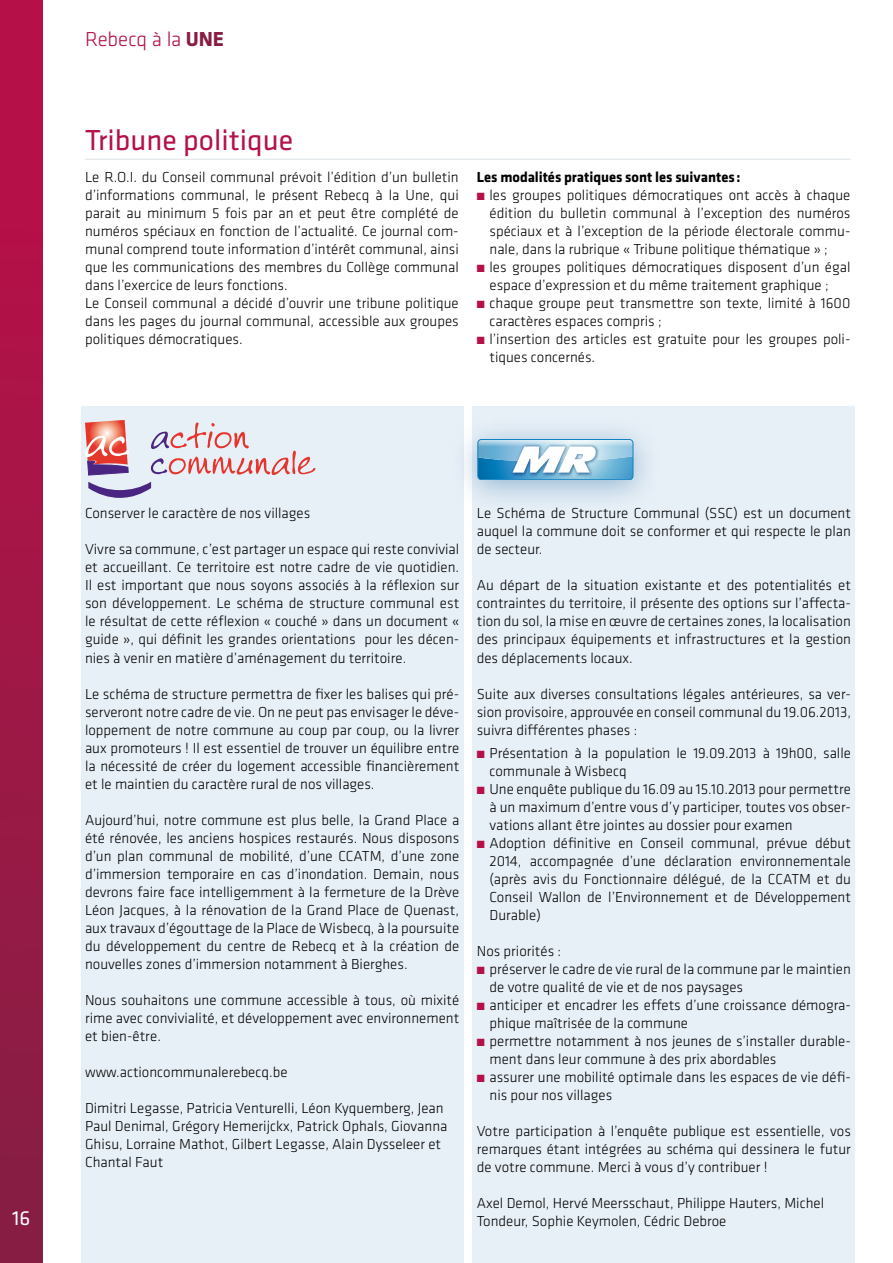
<style>
.page{position:relative;width:893px;height:1263px;background:#fff}
.page>*{position:absolute;margin:0;border:0;box-sizing:border-box;transform-origin:0 0}
.t1{font:30px "Klavika";color:#b51047}
.t2{font:300 21px "Klavika";letter-spacing:-.01em;color:#b51047}
.t3{font:21px "Klavika";color:#fff}
.t4{font:300 15px/18px "Klavika";color:#000;text-align:justify}
.t5{font:700 15px "Klavika";letter-spacing:-.005em;color:#000}
.s1{font-weight:700;color:#881d44}
.s2{color:#b51047}
</style>
<div class="page">
<div style="left:0;top:0;width:43px;height:1263px;background:linear-gradient(to bottom,#bc0f48,#861f44)"></div>
<div style="left:81px;top:406px;width:382px;height:857px;background:#e8f0f7"></div>
<div style="left:472px;top:406px;width:383px;height:857px;background:#e8f0f7"></div>
<hr style="left:85px;top:159px;width:765px;height:1px;background:#e5eaec">
<div style="left:450px;top:415px;width:211px;height:97px;background:#236aa4;opacity:.45"></div>
<svg style="left:478px;top:439px;width:155px;height:40px;background:#9dc8e0"></svg>
<div style="left:478px;top:439px;width:155px;height:40px;border:1px solid #1482c1;border-radius:4px"></div>
<svg style="left:151px;top:422px;width:165px;height:53px"></svg>
<svg style="left:88px;top:482px;width:63px;height:16px"></svg>
<svg style="left:85px;top:420px;width:44px;height:55px;background:#d27f85"></svg>
<h2 class="t2" style="left:85px;top:27px;width:141px">Rebecq à la <span class="s1">UNE</span></h2>
<h1 class="t1" style="left:85px;top:124px;width:210px">Tribune politique</h1>
<p class="t4" style="left:85px;top:168px;width:375px;text-align:left">Le R.O.I. du Conseil communal prévoit l’édition d’un bulletin d’informations communal, le présent Rebecq à la Une, qui parait au minimum 5 fois par an et peut être complété de numéros spéciaux en fonction de l’actualité. Ce journal com&shy;munal comprend toute information d’intérêt communal, ainsi que les communications des membres du Collège communal dans l’exercice de leurs fonctions.<br>Le Conseil communal a décidé d’ouvrir une tribune politique dans les pages du journal communal, accessible aux groupes politiques démocratiques.</p>
<p class="t5" style="left:477px;top:168px;width:265px">Les modalités pratiques sont les suivantes :</p>
<p class="t4" style="left:489px;top:186px;width:362px;text-indent:-13px"><span class="s2">■</span> les groupes politiques démocratiques ont accès à chaque édition du bulletin communal à l’exception des numéros spéciaux et à l’exception de la période électorale commu&shy;nale, dans la rubrique « Tribune politique thématique » ;</p>
<p class="t4" style="left:477px;top:258px;width:375px;text-align:center"><span class="s2">■</span> les groupes politiques démocratiques disposent d’un égal espace d’expression et du même traitement graphique ;</p>
<p class="t4" style="left:489px;top:294px;width:362px;text-indent:-13px"><span class="s2">■</span> chaque groupe peut transmettre son texte, limité à 1600 caractères espaces compris ;</p>
<p class="t4" style="left:489px;top:330px;width:362px;text-indent:-13px"><span class="s2">■</span> l’insertion des articles est gratuite pour les groupes poli&shy;tiques concernés.</p>
<h2 class="t3" style="left:12px;top:1206px;width:19px">16</h2>
<p class="t4" style="left:85px;top:505px;width:227px">Conserver le caractère de nos villages</p>
<p class="t4" style="left:85px;top:541px;width:376px">Vivre sa commune, c’est partager un espace qui reste convivial et accueillant. Ce territoire est notre cadre de vie quotidien.<br>Il est important que nous soyons associés à la réflexion sur son développement. Le schéma de structure communal est le résultat de cette réflexion « couché » dans un document « guide », qui définit les grandes orientations pour les décen&shy;nies à venir en matière d’aménagement du territoire.</p>
<p class="t4" style="left:85px;top:685px;width:376px">Le schéma de structure permettra de fixer les balises qui pré&shy;serveront notre cadre de vie. On ne peut pas envisager le déve&shy;loppement de notre commune au coup par coup, ou la livrer aux promoteurs ! Il est essentiel de trouver un équilibre entre la nécessité de créer du logement accessible financièrement et le maintien du caractère rural de nos villages.</p>
<p class="t4" style="left:85px;top:811px;width:376px">Aujourd’hui, notre commune est plus belle, la Grand Place a été rénovée, les anciens hospices restaurés. Nous disposons d’un plan communal de mobilité, d’une CCATM, d’une zone d’immersion temporaire en cas d’inondation. Demain, nous devrons faire face intelligemment à la fermeture de la Drève Léon Jacques, à la rénovation de la Grand Place de Quenast, aux travaux d’égouttage de la Place de Wisbecq, à la poursuite du développement du centre de Rebecq et à la création de nouvelles zones d’immersion notamment à Bierghes.</p>
<p class="t4" style="left:85px;top:991px;width:376px">Nous souhaitons une commune accessible à tous, où mixité rime avec convivialité, et développement avec environnement et bien-être.</p>
<p class="t4" style="left:85px;top:1063px;width:204px">www.actioncommunalerebecq.be</p>
<p class="t4" style="left:85px;top:1099px;width:364px;text-align:left">Dimitri Legasse, Patricia Venturelli, Léon Kyquemberg, Jean Paul Denimal, Grégory Hemerijckx, Patrick Ophals, Giovanna Ghisu, Lorraine Mathot, Gilbert Legasse, Alain Dysseleer et Chantal Faut</p>
<p class="t4" style="left:477px;top:505px;width:376px">Le Schéma de Structure Communal (SSC) est un document auquel la commune doit se conformer et qui respecte le plan de secteur.</p>
<p class="t4" style="left:477px;top:577px;width:376px">Au départ de la situation existante et des potentialités et contraintes du territoire, il présente des options sur l’affecta&shy;tion du sol, la mise en œuvre de certaines zones, la localisation des principaux équipements et infrastructures et la gestion des déplacements locaux.</p>
<p class="t4" style="left:477px;top:685px;width:376px">Suite aux diverses consultations légales antérieures, sa ver&shy;sion provisoire, approuvée en conseil communal du 19.06.2013, suivra différentes phases :</p>
<p class="t4" style="left:489px;top:744px;width:363px;text-indent:-13px"><span class="s2">■</span> Présentation à la population le 19.09.2013 à 19h00, salle communale à Wisbecq</p>
<p class="t4" style="left:489px;top:780px;width:363px;text-indent:-13px"><span class="s2">■</span> Une enquête publique du 16.09 au 15.10.2013 pour permettre à un maximum d’entre vous d’y participer, toutes vos obser&shy;vations allant être jointes au dossier pour examen</p>
<p class="t4" style="left:489px;top:834px;width:363px;text-indent:-13px"><span class="s2">■</span> Adoption définitive en Conseil communal, prévue début 2014, accompagnée d’une déclaration environnementale (après avis du Fonctionnaire délégué, de la CCATM et du Conseil Wallon de l’Environnement et de Développement Durable)</p>
<p class="t4" style="left:477px;top:942px;width:86px">Nos priorités :</p>
<p class="t4" style="left:489px;top:960px;width:363px;text-indent:-13px"><span class="s2">■</span> préserver le cadre de vie rural de la commune par le maintien de votre qualité de vie et de nos paysages</p>
<p class="t4" style="left:489px;top:996px;width:363px;text-indent:-13px"><span class="s2">■</span> anticiper et encadrer les effets d’une croissance démogra&shy;phique maîtrisée de la commune</p>
<p class="t4" style="left:489px;top:1032px;width:363px;text-indent:-13px"><span class="s2">■</span> permettre notamment à nos jeunes de s’installer durable&shy;ment dans leur commune à des prix abordables</p>
<p class="t4" style="left:489px;top:1068px;width:363px;text-indent:-13px"><span class="s2">■</span> assurer une mobilité optimale dans les espaces de vie défi&shy;nis pour nos villages</p>
<p class="t4" style="left:477px;top:1122px;width:376px">Votre participation à l’enquête publique est essentielle, vos remarques étant intégrées au schéma qui dessinera le futur de votre commune. Merci à vous d’y contribuer !</p>
<p class="t4" style="left:477px;top:1194px;width:349px">Axel Demol, Hervé Meersschaut, Philippe Hauters, Michel<br>Tondeur, Sophie Keymolen, Cédric Debroe</p>
</div>
